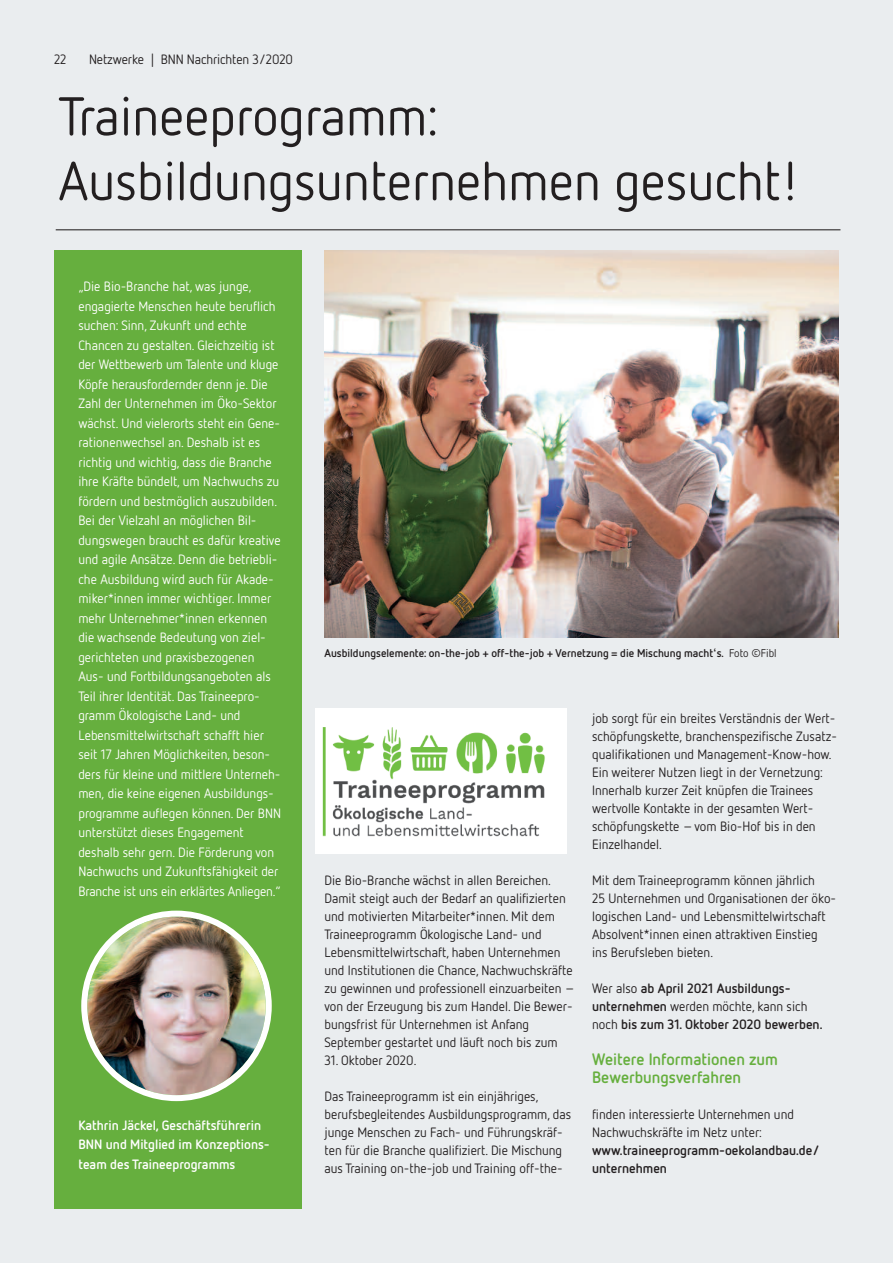
<style>
.page{position:relative;width:893px;height:1263px;background:#eaedef}
.page>*{position:absolute;margin:0;border:0;box-sizing:border-box;transform-origin:0 0}
.t1{font:54px/64.8px "Netto";color:#231f20}
.t2{font:700 16.5px/18px "Netto";color:#66af3e}
.t3{font:13.5px/18px "Netto";color:#231f20}
.t4{font:13.5px/19.5px "Netto";color:#fff}
.t5{font:700 13.5px/18px "Netto";color:#231f20}
.t6{font:700 13.5px/19.5px "Netto";color:#fff}
.t7{font:700 11.25px "Netto";color:#231f20}
.s1{font-family:"Lucida Grande";font-weight:400}
.s2{font-weight:400}
</style>
<div class="page">
<hr style="left:56px;top:229px;width:784px;height:1px;background:#231f20">
<img style="left:316px;top:708px;width:250px;height:146px">
<img style="left:324px;top:251px;width:515px;height:387px">
<div style="left:54px;top:251px;width:247px;height:958px;background:#66af3e"></div>
<img style="left:81px;top:911px;width:191px;height:190px">
<p class="t3" style="left:54px;top:52px;width:14px">22</p>
<p class="t3" style="left:89px;top:52px;width:206px">Netzwerke | BNN Nachrichten 3/2020</p>
<h1 class="t1" style="left:59px;top:90px;width:743px">Traineeprogramm:<br>Ausbildungsunternehmen gesucht!</h1>
<p class="t4" style="left:78px;top:278px;width:204px">„Die Bio-Branche hat, was junge, engagierte Menschen heute beruflich suchen: Sinn, Zukunft und echte Chancen zu gestalten. Gleichzeitig ist der Wettbewerb um Talente und kluge Köpfe herausfordernder denn je. Die Zahl der Unternehmen im Öko-Sektor wächst. Und vielerorts steht ein Gene&shy;rationenwechsel an. Deshalb ist es richtig und wichtig, dass die Branche ihre Kräfte bündelt, um Nachwuchs zu fördern und bestmöglich auszubilden.<br>Bei der Vielzahl an möglichen Bil&shy;dungswegen braucht es dafür kreative und agile Ansätze. Denn die betriebli&shy;che Ausbildung wird auch für Akade&shy;miker*innen immer wichtiger. Immer mehr Unternehmer*innen erkennen die wachsende Bedeutung von ziel&shy;gerichteten und praxisbezogenen Aus- und Fortbildungsangeboten als Teil ihrer Identität. Das Traineepro&shy;gramm Ökologische Land- und Lebensmittelwirtschaft schafft hier seit 17 Jahren Möglichkeiten, beson&shy;ders für kleine und mittlere Unterneh&shy;men, die keine eigenen Ausbildungs&shy;programme auflegen können. Der BNN unterstützt dieses Engagement deshalb sehr gern. Die Förderung von Nachwuchs und Zukunftsfähigkeit der Branche ist uns ein erklärtes Anliegen.“</p>
<p class="t6" style="left:78px;top:1117px;width:193px">Kathrin Jäckel, Geschäftsführerin<br>BNN und Mitglied im Konzeptions&shy;team des Traineeprogramms</p>
<p class="t7" style="left:324px;top:649px;width:454px">Ausbildungselemente: on-the-job + off-the-job + Vernetzung = die Mischung macht<span class="s1">‘</span>s. <span class="s2">Foto ©Fibl</span></p>
<p class="t3" style="left:324px;top:873px;width:252px">Die Bio-Branche wächst in allen Bereichen.<br>Damit steigt auch der Bedarf an qualifizierten und motivierten Mitarbeiter*innen. Mit dem Traineeprogramm Ökologische Land- und Lebensmittelwirtschaft, haben Unternehmen und Institutionen die Chance, Nachwuchskräfte zu gewinnen und professionell einzuarbeiten – von der Erzeugung bis zum Handel. Die Bewer&shy;bungsfrist für Unternehmen ist Anfang September gestartet und läuft noch bis zum</p>
<p class="t3" style="left:324px;top:1053px;width:93px">31. Oktober 2020.</p>
<p class="t3" style="left:324px;top:1089px;width:248px">Das Traineeprogramm ist ein einjähriges, berufsbegleitendes Ausbildungsprogramm, das junge Menschen zu Fach- und Führungskräf&shy;ten für die Branche qualifiziert. Die Mischung aus Training on-the-job und Training off-the-</p>
<p class="t3" style="left:592px;top:711px;width:246px">job sorgt für ein breites Verständnis der Wert&shy;schöpfungskette, branchenspezifische Zusatz&shy;qualifikationen und Management-Know-how.<br>Ein weiterer Nutzen liegt in der Vernetzung:<br>Innerhalb kurzer Zeit knüpfen die Trainees wertvolle Kontakte in der gesamten Wert&shy;schöpfungskette –vom Bio-Hof bis in den Einzelhandel.</p>
<p class="t3" style="left:592px;top:873px;width:245px">Mit dem Traineeprogramm können jährlich<br>25 Unternehmen und Organisationen der öko&shy;logischen Land- und Lebensmittelwirtschaft Absolvent*innen einen attraktiven Einstieg ins Berufsleben bieten.</p>
<p class="t5" style="left:592px;top:981px;width:232px"><span class="s2">Wer also</span> ab April 2021 Ausbildungs&shy;unternehmen <span class="s2">werden möchte, kann sich noch</span> bis zum 31. Oktober 2020 bewerben.</p>
<p class="t2" style="left:592px;top:1052px;width:187px">Weitere Informationen zum<br>Bewerbungsverfahren</p>
<p class="t3" style="left:592px;top:1107px;width:203px">finden interessierte Unternehmen und<br>Nachwuchskräfte im Netz unter:</p>
<p class="t5" style="left:592px;top:1143px;width:229px">www.traineeprogramm-oekolandbau.de/ unternehmen</p>
</div>
